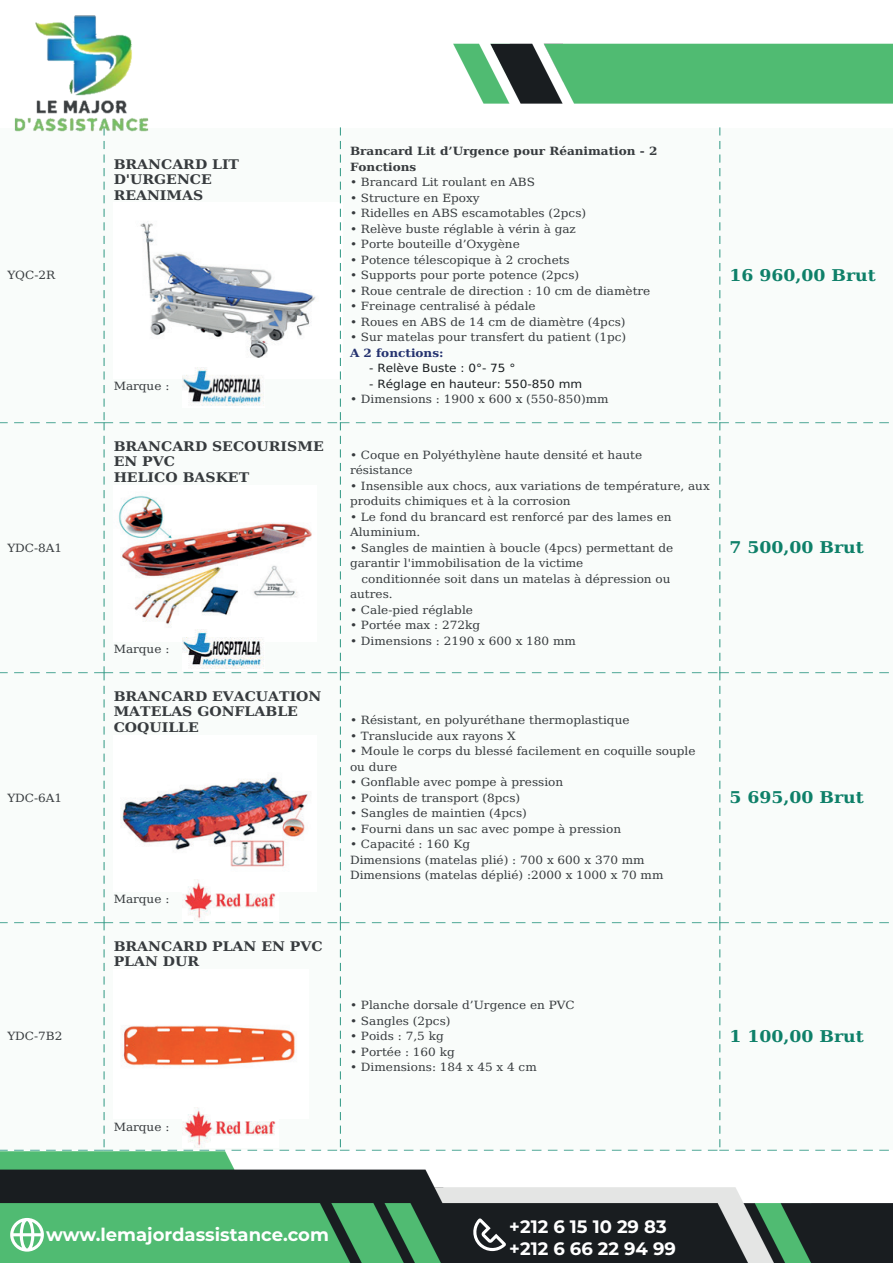
<style>
.page{position:relative;width:893px;height:1263px;background:#fff}
.page>*{position:absolute;margin:0;border:0;box-sizing:border-box;transform-origin:0 0}
.t1{font:700 18px/21.6px "Montserrat";color:#fff}
.t2{font:700 16.2px "DejaVu Serif Condensed";color:#0e8069;scale:1.18 1}
.t3{font:700 13.35px/15.5px "DejaVu Serif Condensed";color:#373b3e;scale:1.18 1}
.t4{font:11.4px/15.5px "DejaVu Serif Condensed";color:#373b3e;scale:1.18 1}
.t5{font:700 11.4px/15.5px "DejaVu Serif Condensed";color:#373b3e;scale:1.18 1}
.t6{font:11.4px "DejaVu Sans Condensed";color:#191d20;scale:1.18 1}
.t7{font:700 11.4px "DejaVu Serif Condensed";color:#24326f;scale:1.18 1}
</style>
<div class="page">
<img style="left:0;top:15px;width:893px;height:1248px">
<svg style="left:10px;top:1218px;width:34px;height:33px"></svg>
<svg style="left:471px;top:1218px;width:35px;height:33px"></svg>
<p class="t4" style="left:7px;top:267px;width:42px">YQC-2R</p>
<p class="t3" style="left:114px;top:156px;width:108px">BRANCARD LIT<br>D'URGENCE<br>REANIMAS</p>
<p class="t4" style="left:114px;top:378px;width:49px">Marque :</p>
<p class="t5" style="left:350px;top:143px;width:262px">Brancard Lit d’Urgence pour Réanimation - 2<br>Fonctions</p>
<p class="t4" style="left:350px;top:174px;width:158px">• Brancard Lit roulant en ABS</p>
<p class="t4" style="left:350px;top:190px;width:111px">• Structure en Epoxy</p>
<p class="t4" style="left:350px;top:205px;width:202px">• Ridelles en ABS escamotables (2pcs)</p>
<p class="t4" style="left:350px;top:221px;width:193px">• Relève buste réglable à vérin à gaz</p>
<p class="t4" style="left:350px;top:236px;width:145px">• Porte bouteille d’Oxygène</p>
<p class="t4" style="left:350px;top:252px;width:188px">• Potence télescopique à 2 crochets</p>
<p class="t4" style="left:350px;top:267px;width:196px">• Supports pour porte potence (2pcs)</p>
<p class="t4" style="left:350px;top:283px;width:256px">• Roue centrale de direction : 10 cm de diamètre</p>
<p class="t4" style="left:350px;top:298px;width:159px">• Freinage centralisé à pédale</p>
<p class="t4" style="left:350px;top:314px;width:235px">• Roues en ABS de 14 cm de diamètre (4pcs)</p>
<p class="t4" style="left:350px;top:329px;width:236px">• Sur matelas pour transfert du patient (1pc)</p>
<p class="t7" style="left:350px;top:344px;width:81px">A 2 fonctions:</p>
<p class="t6" style="left:369px;top:359px;width:125px">- Relève Buste : 0°- 75 °</p>
<p class="t6" style="left:369px;top:374px;width:182px">- Réglage en hauteur: 550-850 mm</p>
<p class="t4" style="left:350px;top:391px;width:221px">• Dimensions : 1900 x 600 x (550-850)mm</p>
<h2 class="t2" style="left:729px;top:262px;width:125px">16 960,00 Brut</h2>
<p class="t4" style="left:7px;top:540px;width:48px">YDC-8A1</p>
<p class="t3" style="left:114px;top:438px;width:180px">BRANCARD SECOURISME<br>EN PVC<br>HELICO BASKET</p>
<p class="t4" style="left:114px;top:641px;width:49px">Marque :</p>
<p class="t4" style="left:350px;top:447px;width:249px">• Coque en Polyéthylène haute densité et haute résistance</p>
<p class="t4" style="left:350px;top:478px;width:306px">• Insensible aux chocs, aux variations de température, aux produits chimiques et à la corrosion</p>
<p class="t4" style="left:350px;top:509px;width:274px">• Le fond du brancard est renforcé par des lames en<br>Aluminium.</p>
<p class="t4" style="left:350px;top:540px;width:275px">• Sangles de maintien à boucle (4pcs) permettant de garantir l'immobilisation de la victime</p>
<p class="t4" style="left:350px;top:570px;width:273px;text-indent:11px">conditionnée soit dans un matelas à dépression ou autres.</p>
<p class="t4" style="left:350px;top:601px;width:106px">• Cale-pied réglable</p>
<p class="t4" style="left:350px;top:617px;width:112px">• Portée max : 272kg</p>
<p class="t4" style="left:350px;top:632px;width:193px">• Dimensions : 2190 x 600 x 180 mm</p>
<h2 class="t2" style="left:729px;top:535px;width:115px">7 500,00 Brut</h2>
<p class="t4" style="left:7px;top:789px;width:48px">YDC-6A1</p>
<p class="t3" style="left:114px;top:688px;width:178px">BRANCARD EVACUATION<br>MATELAS GONFLABLE<br>COQUILLE</p>
<p class="t4" style="left:350px;top:712px;width:238px">• Résistant, en polyuréthane thermoplastique</p>
<p class="t4" style="left:350px;top:728px;width:142px">• Translucide aux rayons X</p>
<p class="t4" style="left:350px;top:743px;width:294px">• Moule le corps du blessé facilement en coquille souple ou dure</p>
<p class="t4" style="left:350px;top:774px;width:182px">• Gonflable avec pompe à pression</p>
<p class="t4" style="left:350px;top:789px;width:146px">• Points de transport (8pcs)</p>
<p class="t4" style="left:350px;top:805px;width:151px">• Sangles de maintien (4pcs)</p>
<p class="t4" style="left:350px;top:820px;width:231px">• Fourni dans un sac avec pompe à pression</p>
<p class="t4" style="left:350px;top:836px;width:267px">• Capacité : 160 Kg<br>Dimensions (matelas plié) : 700 x 600 x 370 mm<br>Dimensions (matelas déplié) :2000 x 1000 x 70 mm</p>
<h2 class="t2" style="left:729px;top:785px;width:115px">5 695,00 Brut</h2>
<p class="t4" style="left:114px;top:891px;width:49px">Marque :</p>
<p class="t3" style="left:114px;top:938px;width:179px">BRANCARD PLAN EN PVC<br>PLAN DUR</p>
<p class="t4" style="left:7px;top:1028px;width:48px">YDC-7B2</p>
<p class="t4" style="left:350px;top:997px;width:192px">• Planche dorsale d’Urgence en PVC</p>
<p class="t4" style="left:350px;top:1013px;width:87px">• Sangles (2pcs)</p>
<p class="t4" style="left:350px;top:1028px;width:81px">• Poids : 7,5 kg</p>
<p class="t4" style="left:350px;top:1044px;width:90px">• Portée : 160 kg</p>
<p class="t4" style="left:350px;top:1059px;width:160px">• Dimensions: 184 x 45 x 4 cm</p>
<h2 class="t2" style="left:729px;top:1023px;width:115px">1 100,00 Brut</h2>
<p class="t4" style="left:114px;top:1118px;width:49px">Marque :</p>
<h1 class="t1" style="left:46px;top:1223px;width:284px">www.lemajordassistance.com</h1>
<h1 class="t1" style="left:509px;top:1215px;width:168px">+212 6 15 10 29 83 +212 6 66 22 94 99</h1>
</div>
